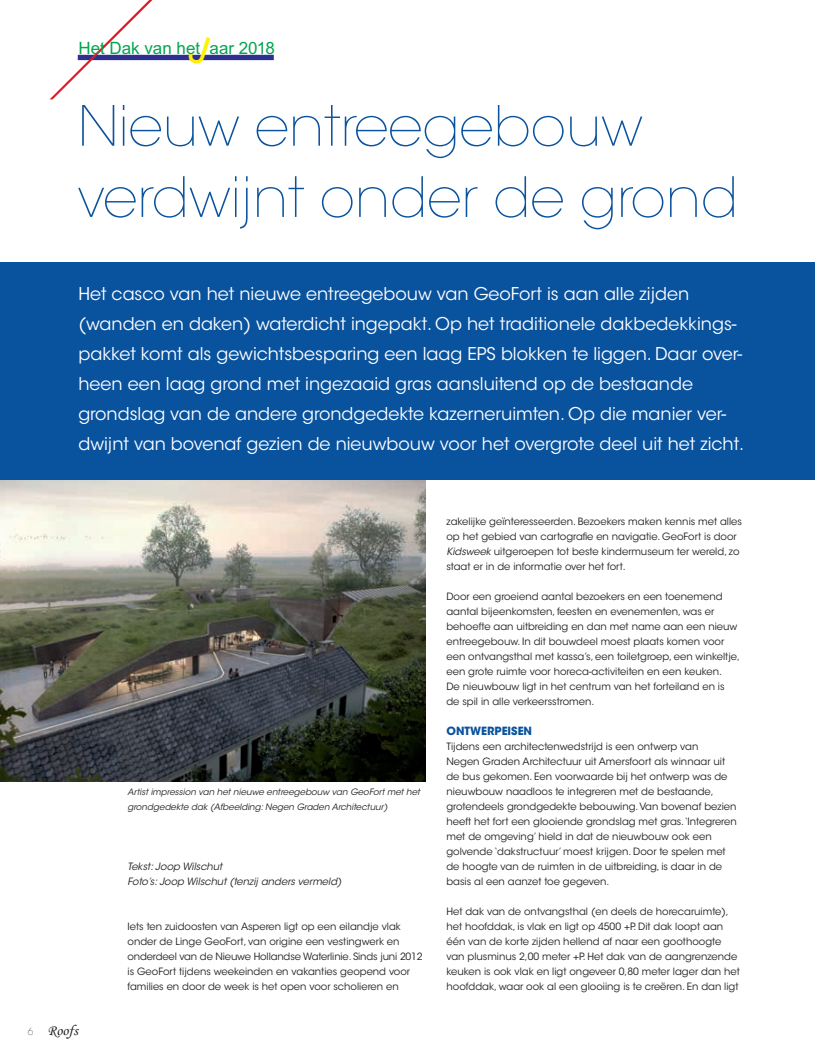
<style>
.page{position:relative;width:815px;height:1063px;background:#fff}
.page>*{position:absolute;margin:0;border:0;box-sizing:border-box;transform-origin:0 0}
.t1{font:200 55px/71.2px "ITC Avant Garde Std";color:#09529e}
.t2{font:17.5px/30px "ITC Avant Garde Std";color:#fff}
.t3{font:17px "Arial";color:#00a54f}
.t4{font:15px "Monotype Corsiva";color:#231f20}
.t5{font:700 11.25px "ITC Avant Garde Std";color:#09529e}
.t6{font:10px/15px "ITC Avant Garde Std";color:#231f20}
.t7{font:italic 10px/15px "ITC Avant Garde Std";color:#231f20}
.t8{font:italic 8.75px/15px "ITC Avant Garde Std";color:#231f20}
.s1{font-family:"ITC Avant Garde Std";font-weight:200;font-size:10px}
.s2{font-style:italic}
</style>
<div class="page">
<div style="left:0;top:262px;width:815px;height:218px;background:#09529e"></div>
<div style="left:78px;top:55px;width:196px;height:5px;background:#2e3092"></div>
<svg style="left:50px;top:0;width:102px;height:99px"></svg>
<img style="left:0;top:480px;width:425px;height:301px">
<svg style="left:187px;top:54px;width:24px;height:7px"></svg>
<h3 class="t3" style="left:78px;top:37px;width:198px">Het Dak van het aar 2018</h3>
<h1 class="t1" style="left:78px;top:92px;width:662px">Nieuw entreegebouw verdwijnt onder de grond</h1>
<p class="t2" style="left:78px;top:279px;width:667px">Het casco van het nieuwe entreegebouw van GeoFort is aan alle zijden (wanden en daken) waterdicht ingepakt. Op het traditionele dakbedekkings&shy;pakket komt als gewichtsbesparing een laag EPS blokken te liggen. Daar over&shy;heen een laag grond met ingezaaid gras aansluitend op de bestaande grondslag van de andere grondgedekte kazerneruimten. Op die manier ver&shy;dwijnt van bovenaf gezien de nieuwbouw voor het overgrote deel uit het zicht.</p>
<h3 class="t4" style="left:28px;top:1021px;width:51px"><span class="s1">6</span> Roofs</h3>
<p class="t8" style="left:128px;top:785px;width:294px">Artist impression van het nieuwe entreegebouw van GeoFort met het grondgedekte dak (Afbeelding: Negen Graden Architectuur)</p>
<p class="t7" style="left:128px;top:859px;width:216px">Tekst: Joop Wilschut<br>Foto’s: Joop Wilschut (tenzij anders vermeld)</p>
<p class="t6" style="left:128px;top:919px;width:297px">Iets ten zuidoosten van Asperen ligt op een eilandje vlak onder de Linge GeoFort, van origine een vestingwerk en onderdeel van de Nieuwe Hollandse Waterlinie. Sinds juni 2012 is GeoFort tijdens weekeinden en vakanties geopend voor families en door de week is het open voor scholieren en</p>
<p class="t6" style="left:446px;top:514px;width:297px">zakelijke geïnteresseerden. Bezoekers maken kennis met alles op het gebied van cartografie en navigatie. GeoFort is door <span class="s2">Kidsweek</span> uitgeroepen tot beste kindermuseum ter wereld, zo staat er in de informatie over het fort.</p>
<p class="t6" style="left:446px;top:589px;width:295px">Door een groeiend aantal bezoekers en een toenemend aantal bijeenkomsten, feesten en evenementen, was er behoefte aan uitbreiding en dan met name aan een nieuw entreegebouw. In dit bouwdeel moest plaats komen voor een ontvangsthal met kassa’s, een toiletgroep, een winkeltje, een grote ruimte voor horeca-activiteiten en een keuken.<br>De nieuwbouw ligt in het centrum van het forteiland en is de spil in alle verkeersstromen.</p>
<p class="t5" style="left:446px;top:724px;width:87px">ONTWERPEISEN</p>
<p class="t6" style="left:446px;top:739px;width:292px">Tijdens een architectenwedstrijd is een ontwerp van<br>Negen Graden Architectuur uit Amersfoort als winnaar uit de bus gekomen. Een voorwaarde bij het ontwerp was de nieuwbouw naadloos te integreren met de bestaande, grotendeels grondgedekte bebouwing. Van bovenaf bezien heeft het fort een glooiende grondslag met gras.‘Integreren met de omgeving’ hield in dat de nieuwbouw ook een golvende ‘dakstructuur’ moest krijgen. Door te spelen met de hoogte van de ruimten in de uitbreiding, is daar in de basis al een aanzet toe gegeven.</p>
<p class="t6" style="left:446px;top:904px;width:295px">Het dak van de ontvangsthal (en deels de horecaruimte), het hoofddak, is vlak en ligt op 4500 +P. Dit dak loopt aan één van de korte zijden hellend af naar een goothoogte van plusminus 2,00 meter +P. Het dak van de aangrenzende keuken is ook vlak en ligt ongeveer 0,80 meter lager dan het hoofddak, waar ook al een glooiing is te creëren. En dan ligt</p>
</div>
